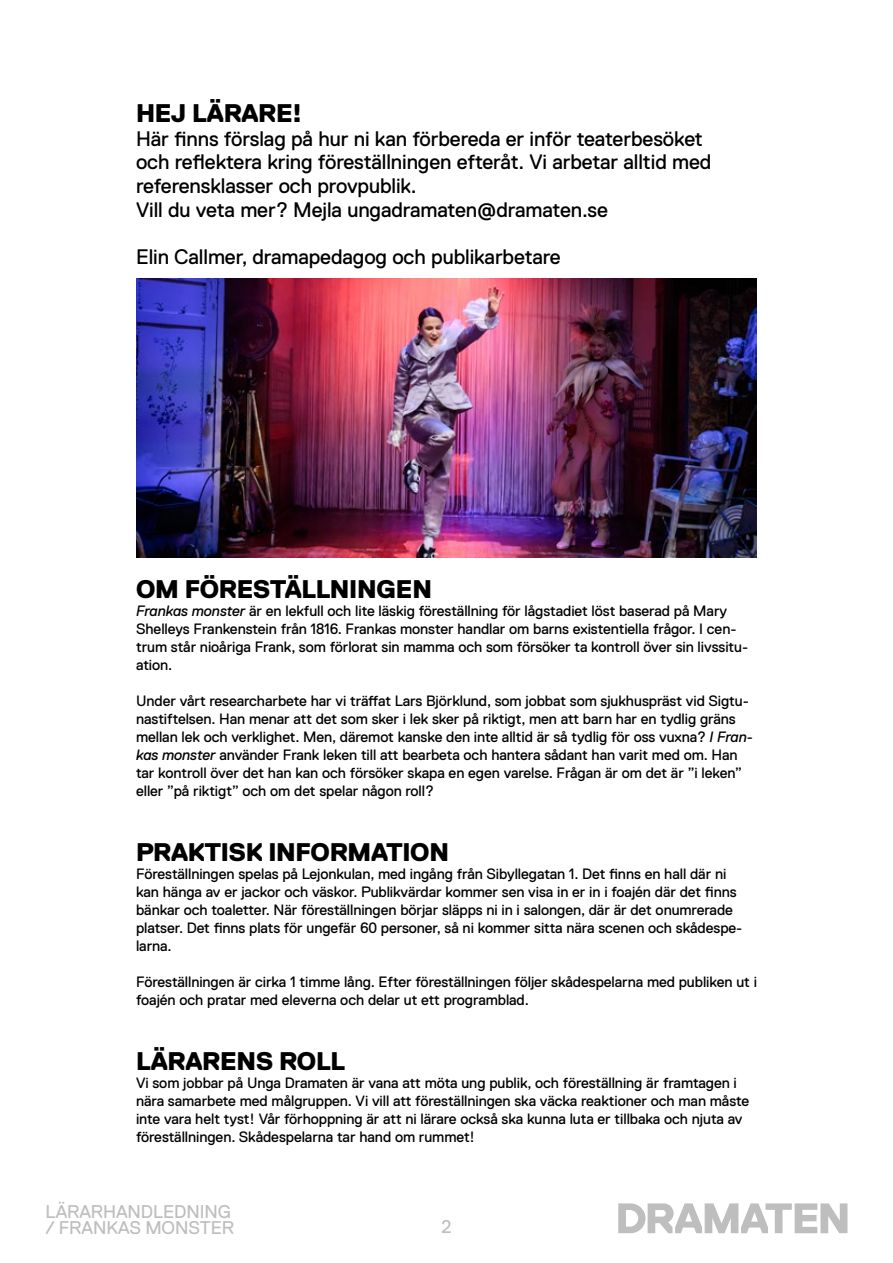
<style>
.page{position:relative;width:893px;height:1263px;background:#fff}
.page>*{position:absolute;margin:0;border:0;box-sizing:border-box;transform-origin:0 0}
.t1{font:800 25.5px "Replica LL";letter-spacing:-.01em;color:#000}
.t2{font:21px/23.7px "Replica LL";letter-spacing:-.005em;color:#000}
.t3{font:18.45px/15.8px "Replica LL";letter-spacing:-.005em;color:#bebebe}
.t4{font:15px/18px "Replica LL";letter-spacing:-.005em;color:#000}
.s1{font-style:italic}
</style>
<div class="page">
<svg style="left:618px;top:1203px;width:229px;height:30px"></svg>
<img style="left:136px;top:279px;width:621px;height:278px">
<h1 class="t1" style="left:136px;top:99px;width:168px">HEJ LÄRARE!</h1>
<h2 class="t2" style="left:136px;top:127px;width:577px">Här finns förslag på hur ni kan förbereda er inför teaterbesöket och reflektera kring föreställningen efteråt. Vi arbetar alltid med referens klasser och provpublik.<br>Vill du veta mer? Mejla ungadramaten@dramaten.se</h2>
<h2 class="t2" style="left:136px;top:245px;width:426px">Elin Callmer, dramapedagog och publikarbetare</h2>
<h1 class="t1" style="left:136px;top:575px;width:297px">OM FÖRESTÄLLNINGEN</h1>
<p class="t4" style="left:136px;top:602px;width:614px"><span class="s1">Frankas monster</span> är en lekfull och lite läskig föreställning för lågstadiet löst baserad på Mary Shelleys Frankenstein från 1816. Frankas monster handlar om barns existentiella frågor. I cen&shy;trum står nioåriga Frank, som förlorat sin mamma och som försöker ta kontroll över sin livssitu&shy;ation.</p>
<p class="t4" style="left:136px;top:692px;width:618px">Under vårt researcharbete har vi träffat Lars Björklund, som jobbat som sjukhuspräst vid Sigtu&shy;nastiftelsen. Han menar att det som sker i lek sker på riktigt, men att barn har en tydlig gräns mellan lek och verklighet. Men, däremot kanske den inte alltid är så tydlig för oss vuxna? <span class="s1">I Fran&shy;kas monster</span> använder Frank leken till att bearbeta och hantera sådant han varit med om. Han tar kontroll över det han kan och försöker skapa en egen varelse. Frågan är om det är ”i leken” eller ”på riktigt” och om det spelar någon roll?</p>
<h1 class="t1" style="left:136px;top:838px;width:315px">PRAKTISK INFORMATION</h1>
<p class="t4" style="left:136px;top:865px;width:608px">Föreställningen spelas på Lejonkulan, med ingång från Sibyllegatan 1. Det finns en hall där ni kan hänga av er jackor och väskor. Publikvärdar kommer sen visa in er in i foajén där det finns bänkar och toaletter. När föreställningen börjar släpps ni in i salongen, där är det onumrerade platser. Det finns plats för ungefär 60 personer, så ni kommer sitta nära scenen och skådespe&shy;larna.</p>
<p class="t4" style="left:136px;top:973px;width:622px">Föreställningen är cirka 1 timme lång. Efter föreställningen följer skådespelarna med publiken ut i foajén och pratar med eleverna och delar ut ett programblad.</p>
<h1 class="t1" style="left:136px;top:1046px;width:211px">LÄRARENS ROLL</h1>
<p class="t4" style="left:136px;top:1074px;width:615px">Vi som jobbar på Unga Dramaten är vana att möta ung publik, och föreställning är framtagen i nära samarbete med målgruppen. Vi vill att föreställningen ska väcka reaktioner och man måste inte vara helt tyst! Vår förhoppning är att ni lärare också ska kunna luta er tillbaka och njuta av föreställningen. Skådespelarna tar hand om rummet!</p>
<p class="t3" style="left:45px;top:1203px;width:190px">LÄRARHANDLEDNING / FRANKAS MONSTER</p>
<p class="t3" style="left:441px;top:1219px;width:12px">2</p>
</div>
